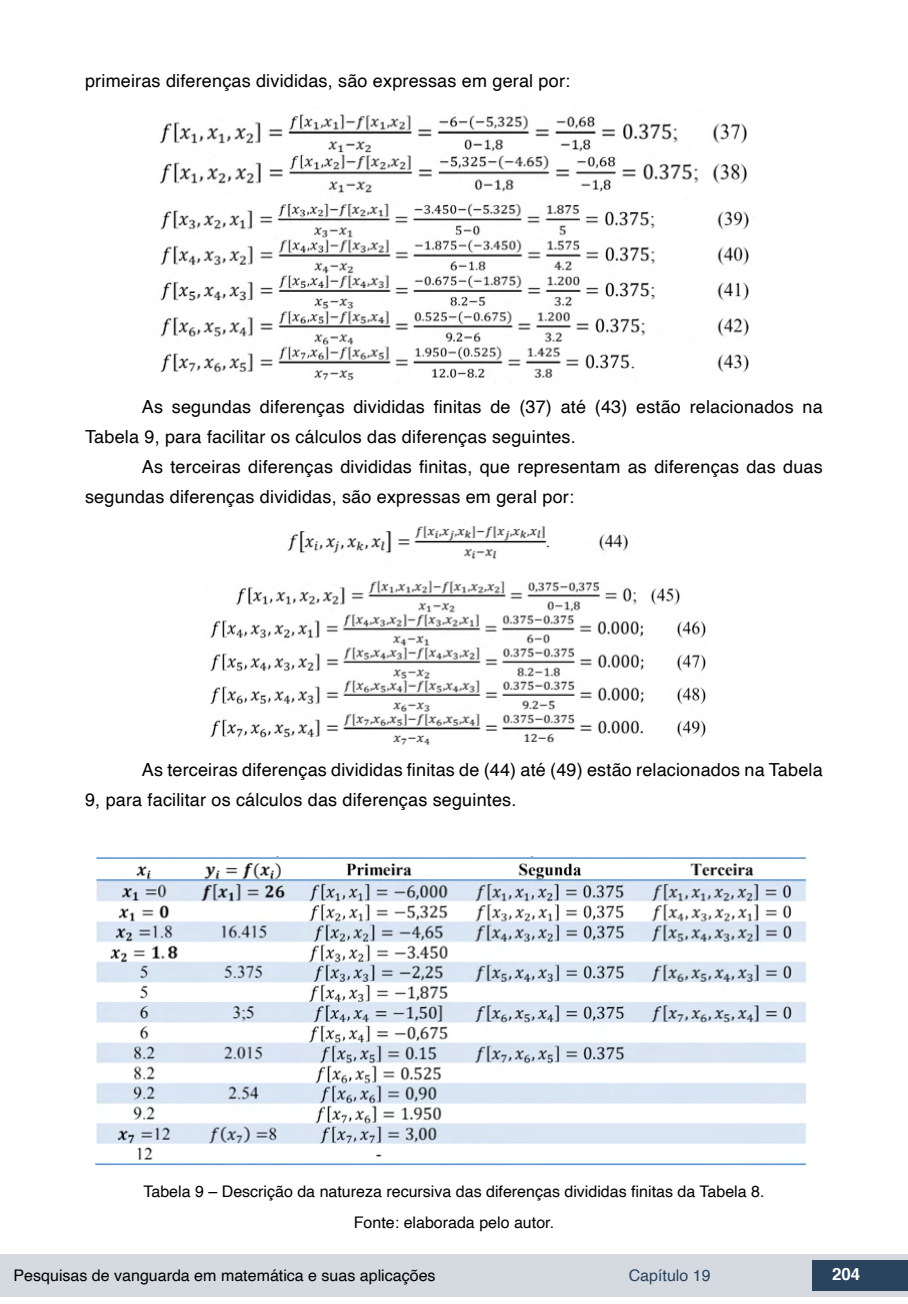
<style>
.page{position:relative;width:908px;height:1304px;background:#fff}
.page>*{position:absolute;margin:0;border:0;box-sizing:border-box;transform-origin:0 0}
.t1{font:18px/30px "Helvetica";letter-spacing:.01em;color:#000}
.t2{font:700 16.8px "Helvetica";color:#fff}
.t3{font:16px/30.6px "Helvetica";color:#000;text-align:center}
.t4{font:16px "Helvetica";color:#2a435e}
</style>
<div class="page">
<div style="left:0;top:1254px;width:906px;height:43px;background:#d4dadf"></div>
<div style="left:812px;top:1261px;width:95px;height:30px;background:#2a435e"></div>
<img style="left:160px;top:114px;width:587px;height:79px">
<img style="left:160px;top:203px;width:589px;height:178px">
<img style="left:210px;top:526px;width:496px;height:219px">
<img style="left:96px;top:856px;width:710px;height:310px">
<p class="t1" style="left:85px;top:66px;width:486px">primeiras diferenças divididas, são expressas em geral por:</p>
<p class="t1" style="left:85px;top:392px;width:738px;text-indent:57px">As segundas diferenças divididas finitas de (37) até (43) estão relacionados na<br>Tabela 9, para facilitar os cálculos das diferenças seguintes.</p>
<p class="t1" style="left:85px;top:452px;width:738px;text-indent:57px">As terceiras diferenças divididas finitas, que representam as diferenças das duas segundas diferenças divididas, são expressas em geral por:</p>
<p class="t1" style="left:85px;top:755px;width:738px;text-indent:57px">As terceiras diferenças divididas finitas de (44) até (49) estão relacionados na Tabela<br>9, para facilitar os cálculos das diferenças seguintes.</p>
<p class="t3" style="left:143px;top:1177px;width:622px">Tabela 9 – Descrição da natureza recursiva das diferenças divididas finitas da Tabela 8.<br>Fonte: elaborada pelo autor.</p>
<p class="t3" style="left:14px;top:1260px;width:423px">Pesquisas de vanguarda em matemática e suas aplicações</p>
<p class="t4" style="left:628px;top:1263px;width:83px">Capítulo 19</p>
<p class="t2" style="left:831px;top:1261px;width:30px">204</p>
</div>
